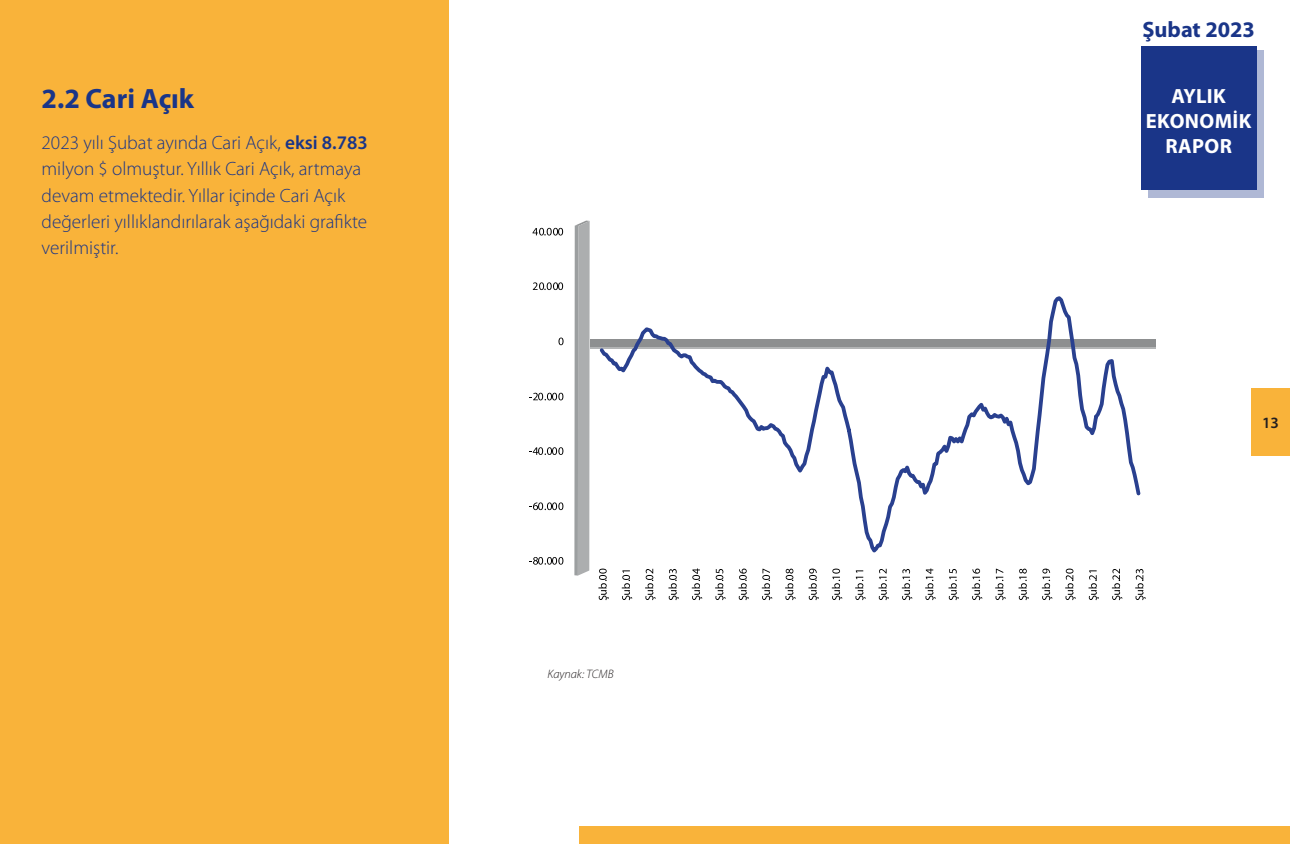
<style>
.page{position:relative;width:1290px;height:844px;background:#fff}
.page>*{position:absolute;margin:0;border:0;box-sizing:border-box;transform-origin:0 0}
.Heading_1{font:700 28px "Myriad Pro";color:#1a3588}
.t1{font:700 22.4px "Myriad Pro";color:#1a3588}
.t2{font:700 20.65px/24.7px "Myriad Pro";letter-spacing:.02em;color:#fff;text-align:center}
.t3{font:300 19.25px/26.2px "Myriad Pro";color:#1a3588}
.t4{font:600 15.75px "Myriad Pro";color:#231f20}
.t5{font:italic 300 12.25px "Myriad Pro";color:#231f20}
.s1{font-weight:600}
</style>
<div class="page">
<div style="left:579px;top:825px;width:711px;height:18px;background:#f9b33a"></div>
<div style="left:1251px;top:388px;width:39px;height:67px;background:#f9b33a"></div>
<div style="left:1141px;top:46px;width:115px;height:143px;background:#1a3588"></div>
<div style="left:1148px;top:51px;width:116px;height:147px;background:#1a3588"></div>
<div style="left:0;top:0;width:448px;height:843px;background:#f9b33a"></div>
<hr style="left:590px;top:346px;width:566px;height:3px;background:#b2b4b5">
<div style="left:590px;top:338px;width:566px;height:8px;background:#8d8f90"></div>
<svg style="left:596px;top:296px;width:547px;height:257px"></svg>
<svg style="left:529px;top:557px;width:34px;height:7px"></svg>
<svg style="left:529px;top:502px;width:33px;height:8px"></svg>
<svg style="left:529px;top:447px;width:33px;height:8px"></svg>
<svg style="left:529px;top:392px;width:33px;height:8px"></svg>
<svg style="left:558px;top:337px;width:5px;height:8px"></svg>
<svg style="left:559px;top:338px;width:3px;height:6px"></svg>
<div style="left:558px;top:282px;width:5px;height:8px;background:#131313;border-radius:50%"></div>
<svg style="left:533px;top:282px;width:29px;height:8px"></svg>
<svg style="left:532px;top:228px;width:31px;height:7px"></svg>
<svg style="left:598px;top:569px;width:11px;height:31px"></svg>
<svg style="left:622px;top:570px;width:10px;height:30px"></svg>
<svg style="left:645px;top:568px;width:10px;height:32px"></svg>
<svg style="left:668px;top:569px;width:11px;height:31px"></svg>
<svg style="left:692px;top:568px;width:10px;height:32px"></svg>
<svg style="left:715px;top:569px;width:10px;height:31px"></svg>
<svg style="left:738px;top:568px;width:11px;height:32px"></svg>
<svg style="left:762px;top:568px;width:10px;height:32px"></svg>
<svg style="left:785px;top:568px;width:10px;height:32px"></svg>
<svg style="left:808px;top:568px;width:11px;height:32px"></svg>
<svg style="left:832px;top:569px;width:10px;height:31px"></svg>
<svg style="left:855px;top:570px;width:10px;height:30px"></svg>
<svg style="left:878px;top:568px;width:11px;height:32px"></svg>
<svg style="left:902px;top:569px;width:10px;height:31px"></svg>
<svg style="left:925px;top:568px;width:10px;height:32px"></svg>
<svg style="left:948px;top:569px;width:11px;height:31px"></svg>
<svg style="left:972px;top:568px;width:10px;height:32px"></svg>
<svg style="left:995px;top:568px;width:10px;height:32px"></svg>
<svg style="left:1018px;top:568px;width:11px;height:32px"></svg>
<svg style="left:1042px;top:568px;width:10px;height:32px"></svg>
<svg style="left:1065px;top:568px;width:10px;height:32px"></svg>
<svg style="left:1088px;top:570px;width:11px;height:30px"></svg>
<svg style="left:1112px;top:568px;width:10px;height:32px"></svg>
<svg style="left:1135px;top:569px;width:10px;height:31px"></svg>
<svg style="left:574px;top:225px;width:1px;height:350px"></svg>
<svg style="left:575px;top:220px;width:15px;height:355px;background:#adafb0"></svg>
<p class="Heading_1" style="left:42px;top:80px;width:154px">2.2 Cari Açık</p>
<p class="t3" style="left:42px;top:129px;width:328px">2023 yılı Şubat ayında Cari Açık, <span class="s1">eksi 8.783 </span>milyon $ olmuştur. Yıllık Cari Açık, artmaya devam etmektedir. Yıllar içinde Cari Açık değerleri yıllıklandırılarak aşağıdaki grafikte verilmiştir.</p>
<p class="t5" style="left:547px;top:667px;width:68px">Kaynak: TCMB</p>
<p class="t1" style="left:1142px;top:15px;width:114px">Şubat 2023</p>
<p class="t2" style="left:1146px;top:83px;width:107px">AYLIK<br>EKONOMIK<br>RAPOR</p>
<p class="t4" style="left:1262px;top:412px;width:18px">13</p>
</div>
